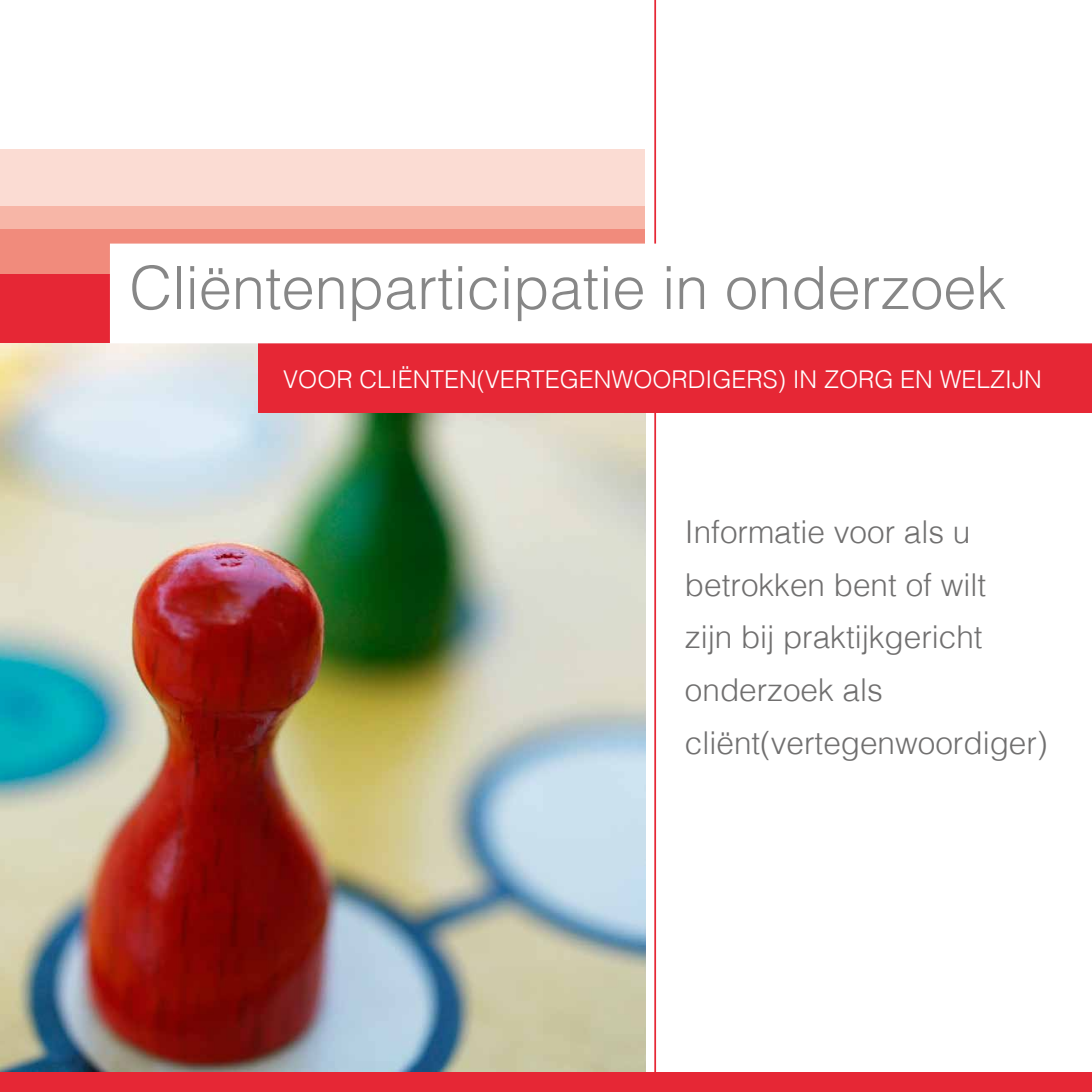
<style>
.page{position:relative;width:1092px;height:1092px;background:#fff}
.page>*{position:absolute;margin:0;border:0;box-sizing:border-box;transform-origin:0 0}
.t1{font:300 59.5px "Helvetica";color:#878787}
.t2{font:300 31.5px/52.5px "Helvetica";color:#706f6f}
.t3{font:300 24.5px "Helvetica";color:#fff}
</style>
<div class="page">
<img style="left:0;top:343px;width:645px;height:728px">
<hr style="left:654px;top:0;width:2px;height:1091px;background:#e62735">
<div style="left:258px;top:343px;width:833px;height:69px;background:#e62735"></div>
<div style="left:0;top:1071px;width:1091px;height:20px;background:#e62735"></div>
<div style="left:0;top:273px;width:613px;height:70px;background:#e62735"></div>
<div style="left:0;top:228px;width:644px;height:45px;background:#f18b7c"></div>
<div style="left:0;top:205px;width:644px;height:23px;background:#f7b6a7"></div>
<div style="left:0;top:149px;width:644px;height:56px;background:#fbdcd3"></div>
<div style="left:110px;top:244px;width:546px;height:99px;background:#fff"></div>
<h1 class="t1" style="left:129px;top:237px;width:878px">Cliëntenparticipatie in onderzoek</h1>
<p class="t3" style="left:283px;top:358px;width:760px">VOOR CLIËNTEN(VERTEGENWOORDIGERS) IN ZORG EN WELZIJN</p>
<p class="t2" style="left:685px;top:503px;width:364px">Informatie voor als u betrokken bent of wilt<br>zijn bij praktijkgericht onderzoek als cliënt(vertegenwoordiger)</p>
</div>
